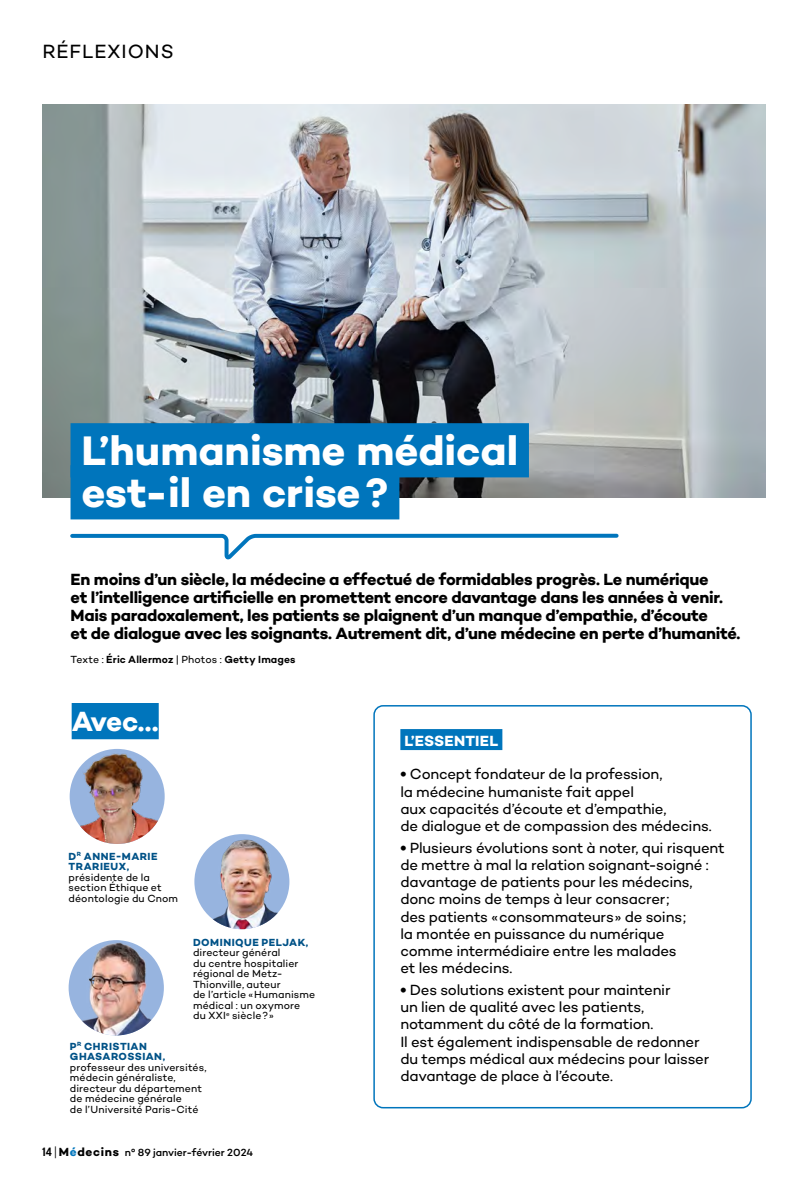
<style>
.page{position:relative;width:808px;height:1191px;background:#fff}
.page>*{position:absolute;margin:0;border:0;box-sizing:border-box;transform-origin:0 0}
.t1{font:700 42px/42px "Campton";color:#fff}
.t2{font:700 28.05px "Campton";color:#fff}
.t3{font:19.5px "Campton";letter-spacing:.05em;color:#000}
.t4{font:700 16.5px/18px "Campton";letter-spacing:-.02em;color:#000}
.t5{font:15px/17.2px "Campton";letter-spacing:-.015em;color:#000}
.t6{font:700 15px "Campton";letter-spacing:.015em;color:#fff}
.t7{font:10.5px/10.5px "Campton";letter-spacing:.01em;color:#000}
.t8{font:700 10.5px/10.5px "Campton";letter-spacing:.045em;color:#005287}
.t9{font:600 10.5px "Campton";letter-spacing:.01em;color:#000}
.t10{font:500 10.5px "Campton";letter-spacing:-.005em;color:#000}
.s1{font-weight:400}
.s2{font-family:"Interstate";font-weight:700;font-stretch:condensed;font-size:12px}
.s3{font-family:"Interstate";font-weight:300;font-stretch:condensed;font-size:12px}
.s4{font-weight:700;font-size:12px}
.s5{font-weight:700;font-size:12px;color:#0075bc}
.s6{font-weight:700;font-size:16.5px}
</style>
<div class="page">
<img style="left:43px;top:105px;width:722px;height:393px">
<div style="left:72px;top:703px;width:87px;height:36px;background:#0075bc"></div>
<img style="left:194px;top:834px;width:95px;height:95px;border-radius:48px">
<img style="left:70px;top:749px;width:95px;height:95px;border-radius:48px">
<div style="left:400px;top:729px;width:102px;height:21px;background:#0075bc"></div>
<div style="left:373px;top:705px;width:379px;height:403px;border:2px solid #0075bc;border-radius:9px"></div>
<img style="left:69px;top:940px;width:95px;height:95px;border-radius:48px">
<div style="left:71px;top:423px;width:458px;height:54px;background:#0075bc"></div>
<div style="left:71px;top:465px;width:328px;height:54px;background:#0075bc"></div>
<svg style="left:70px;top:533px;width:549px;height:26px"></svg>
<h3 class="t3" style="left:43px;top:39px;width:132px">RÉFLEXIONS</h3>
<h1 class="t1" style="left:81px;top:429px;width:438px">L’humanisme médical est-il en crise?</h1>
<p class="t4" style="left:71px;top:570px;width:671px">En moins d’un siècle, la médecine a effectué de formidables progrès. Le numérique<br>et l’intelligence artificielle en promettent encore davantage dans les années à venir.<br>Mais paradoxalement, les patients se plaignent d’un manque d’empathie, d’écoute<br>et de dialogue avec les soignants. Autrement dit, d’une médecine en perte d’humanité.</p>
<p class="t9" style="left:71px;top:652px;width:226px"><span class="s1">Texte :</span> Éric Allermoz <span class="s1">| Photos :</span> Getty Images</p>
<h2 class="t2" style="left:72px;top:703px;width:89px">Avec…</h2>
<p class="t8" style="left:69px;top:850px;width:90px">D<sup>R</sup> ANNE-MARIE<br>TRARIEUX,</p>
<p class="t7" style="left:69px;top:871px;width:111px">présidente de la section Éthique et déontologie du Cnom</p>
<p class="t8" style="left:193px;top:936px;width:117px">DOMINIQUE PELJAK,</p>
<p class="t7" style="left:193px;top:947px;width:124px">directeur général<br>du centre hospitalier régional de Metz-<br>Thionville, auteur<br>de l’article «Humanisme médical : un oxymore du XXI<sup>e</sup> siècle?»</p>
<p class="t8" style="left:70px;top:1040px;width:97px">P<sup>R</sup> CHRISTIAN<br>GHASAROSSIAN,</p>
<p class="t7" style="left:70px;top:1061px;width:138px">professeur des universités, médecin généraliste, directeur du département de médecine générale<br>de l’Université Paris-Cité</p>
<p class="t10" style="left:42px;top:1146px;width:212px"><span class="s2">14</span> <span class="s3">|</span> <span class="s4">M</span><span class="s5">é</span><span class="s4">decins</span> n° 89 janvier-février 2024</p>
<p class="t6" style="left:404px;top:731px;width:95px">L’ESSENTIEL</p>
<p class="t5" style="left:400px;top:765px;width:313px"><span class="s6">•</span> Concept fondateur de la profession,<br>la médecine humaniste fait appel<br>aux capacités d’écoute et d’empathie,<br>de dialogue et de compassion des médecins.</p>
<p class="t5" style="left:400px;top:838px;width:326px"><span class="s6">•</span> Plusieurs évolutions sont à noter, qui risquent de mettre à mal la relation soignant-soigné : davantage de patients pour les médecins, donc moins de temps à leur consacrer;<br>des patients «consommateurs» de soins;<br>la montée en puissance du numérique<br>comme intermédiaire entre les malades<br>et les médecins.</p>
<p class="t5" style="left:400px;top:980px;width:310px"><span class="s6">•</span> Des solutions existent pour maintenir<br>un lien de qualité avec les patients, notamment du côté de la formation.<br>Il est également indispensable de redonner du temps médical aux médecins pour laisser davantage de place à l’écoute.</p>
</div>
